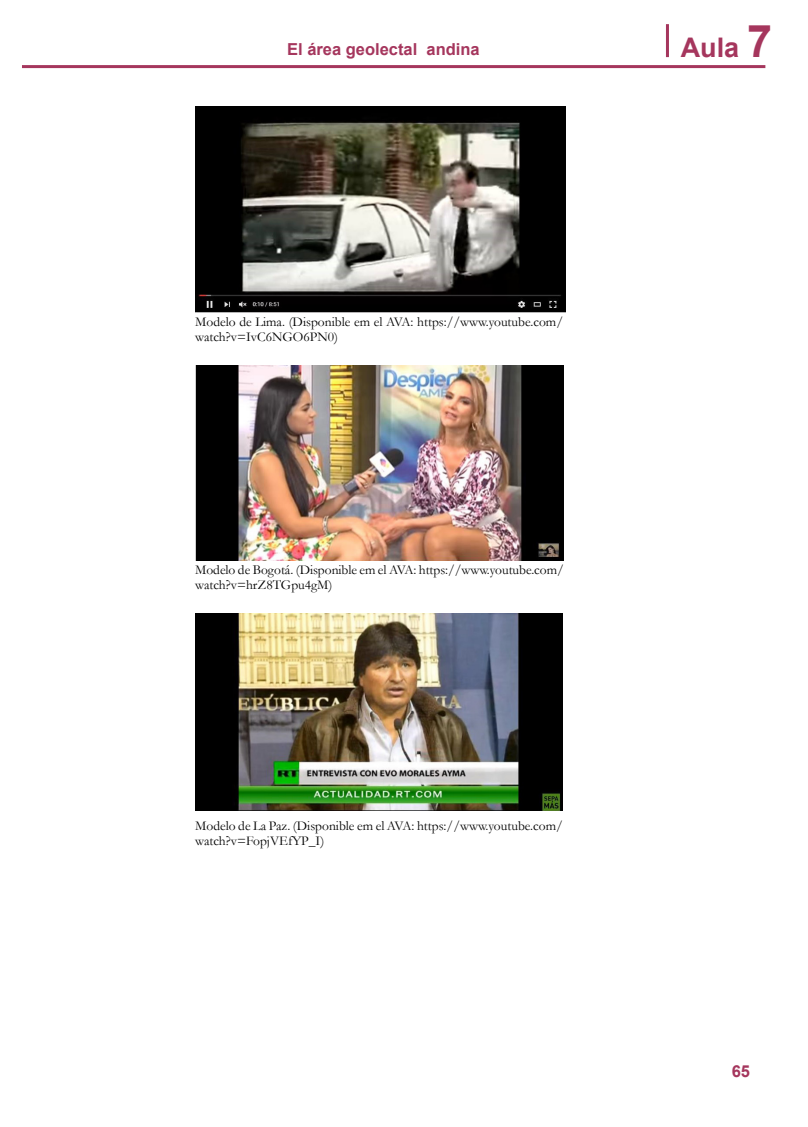
<style>
.page{position:relative;width:808px;height:1127px;background:#fff}
.page>*{position:absolute;margin:0;border:0;box-sizing:border-box;transform-origin:0 0}
.t1{font:700 27px "Arial";color:#a5365d}
.t2{font:700 16.5px "Arial";color:#a5365d}
.A_-_Legenda{font:13.5px/15px "Garamond";color:#000}
.s1{font-size:45px}
</style>
<div class="page">
<hr style="left:666px;top:24px;width:3px;height:33px;background:#a5365d">
<hr style="left:22px;top:65px;width:743px;height:3px;background:#a5365d">
<img style="left:195px;top:106px;width:371px;height:206px">
<img style="left:195px;top:366px;width:369px;height:194px">
<img style="left:195px;top:614px;width:368px;height:196px">
<p class="t2" style="left:287px;top:38px;width:194px">El área geolectal andina</p>
<p class="A_-_Legenda" style="left:195px;top:314px;width:369px">Modelo de Lima. (Disponible em el AVA: https://www.youtube.com/ watch?v=IvC6NGO6PN0)</p>
<p class="A_-_Legenda" style="left:195px;top:562px;width:370px">Modelo de Bogotá. (Disponible em el AVA: https://www.youtube.com/ watch?v=hrZ8TGpu4gM)</p>
<p class="A_-_Legenda" style="left:195px;top:818px;width:369px">Modelo de La Paz. (Disponible em el AVA: https://www.youtube.com/ watch?v=FopjVEfYP_I)</p>
<h1 class="t1" style="left:681px;top:29px;width:93px">Aula <span class="s1">7</span></h1>
<p class="t2" style="left:732px;top:1060px;width:20px">65</p>
</div>
